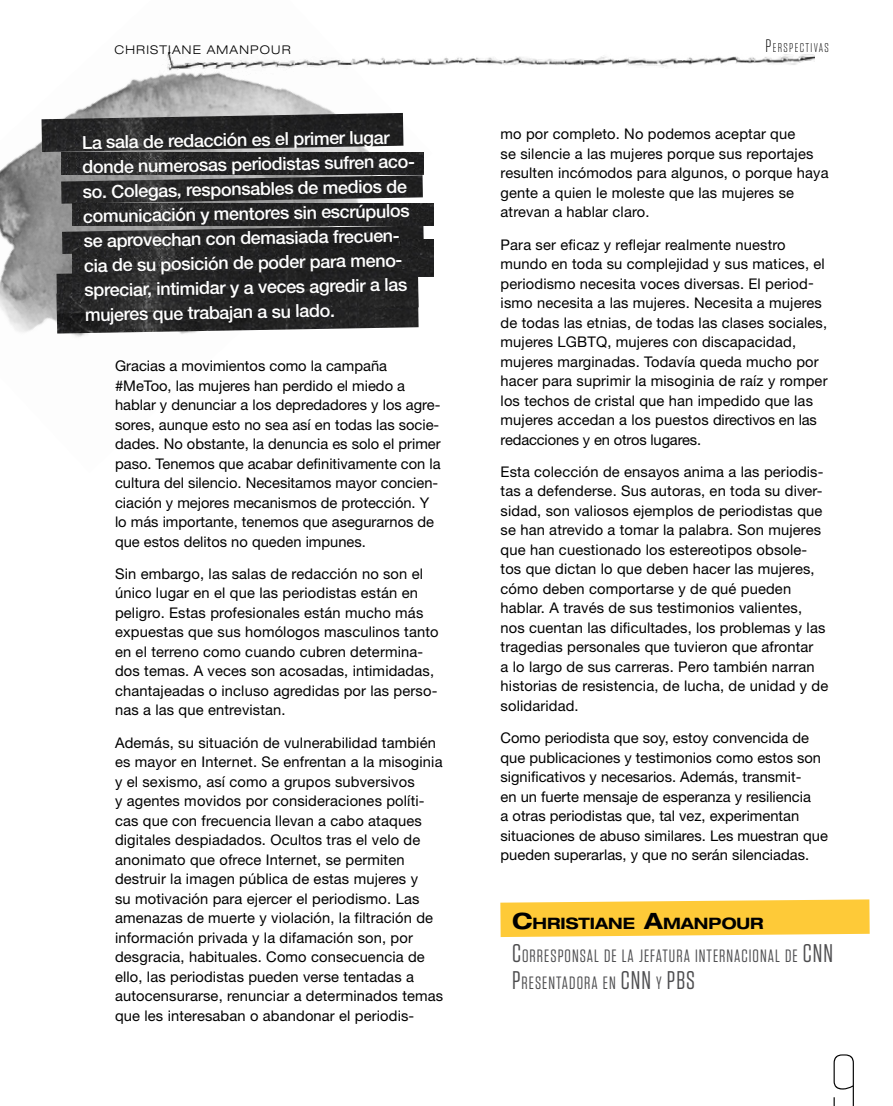
<style>
.page{position:relative;width:893px;height:1106px;background:#fff}
.page>*{position:absolute;margin:0;border:0;box-sizing:border-box;transform-origin:0 0}
.t1{font:100 84px "Tungsten";color:#000}
.t2{font:700 expanded 22.5px "Helvetica Neue LT Std";color:#000}
.t3{font:500 18px/24.6px "Helvetica Neue";color:#fff}
.t4{font:17.85px/27px "Tungsten";letter-spacing:.055em;color:#4d4d4f}
.t5{font:14.7px/19.5px "Helvetica Neue";letter-spacing:.01em;color:#000}
.t6{font:300 12.6px "Tungsten";letter-spacing:.105em;color:#000}
.t7{font:300 expanded 12px "Helvetica Neue";letter-spacing:.1em;color:#000}
.s1{font-size:18px}
.s2{font-size:25.5px}
</style>
<div class="page">
<img style="left:432px;top:54px;width:383px;height:14px">
<img style="left:0;top:52px;width:432px;height:285px">
<img style="left:42px;top:113px;width:361px;height:39px">
<img style="left:61px;top:152px;width:362px;height:52px">
<img style="left:72px;top:204px;width:362px;height:22px">
<img style="left:62px;top:225px;width:362px;height:29px">
<img style="left:72px;top:240px;width:362px;height:36px">
<img style="left:57px;top:267px;width:362px;height:47px">
<svg style="left:500px;top:899px;width:370px;height:38px;background:#fecf4b"></svg>
<p class="t7" style="left:115px;top:42px;width:178px">CHRISTIANE AMANPOUR</p>
<p class="t3" style="left:82px;top:130px;width:336px;rotate:-1deg">La sala de redacción es el primer lugar donde numerosas periodistas sufren aco&shy;so. Colegas, responsables de medios de comunicación y mentores sin escrúpulos se aprovechan con demasiada frecuen&shy;cia de su posición de poder para meno&shy;spreciar, intimidar y a veces agredir a las mujeres que trabajan a su lado.</p>
<p class="t5" style="left:115px;top:356px;width:327px">Gracias a movimientos como la campaña #MeToo, las mujeres han perdido el miedo a hablar y denunciar a los depredadores y los agre&shy;sores, aunque esto no sea así en todas las socie&shy;dades. No obstante, la denuncia es solo el primer paso. Tenemos que acabar definitivamente con la cultura del silencio. Necesitamos mayor concien&shy;ciación y mejores mecanismos de protección. Y lo más importante, tenemos que asegurarnos de que estos delitos no queden impunes.</p>
<p class="t5" style="left:115px;top:563px;width:325px">Sin embargo, las salas de redacción no son el único lugar en el que las periodistas están en peligro. Estas profesionales están mucho más expuestas que sus homólogos masculinos tanto en el terreno como cuando cubren determina&shy;dos temas. A veces son acosadas, intimidadas, chantajeadas o incluso agredidas por las perso&shy;nas a las que entrevistan.</p>
<p class="t5" style="left:115px;top:732px;width:330px">Además, su situación de vulnerabilidad también es mayor en Internet. Se enfrentan a la misoginia y el sexismo, así como a grupos subversivos<br>y agentes movidos por consideraciones políti&shy;cas que con frecuencia llevan a cabo ataques digitales despiadados. Ocultos tras el velo de anonimato que ofrece Internet, se permiten destruir la imagen pública de estas mujeres y<br>su motivación para ejercer el periodismo. Las amenazas de muerte y violación, la filtración de información privada y la difamación son, por desgracia, habituales. Como consecuencia de ello, las periodistas pueden verse tentadas a autocensurarse, renunciar a determinados temas que les interesaban o abandonar el periodis-</p>
<p class="t6" style="left:765px;top:42px;width:65px"><span class="s1">P</span>ERSPECTIVAS</p>
<p class="t5" style="left:501px;top:124px;width:329px">mo por completo. No podemos aceptar que<br>se silencie a las mujeres porque sus reportajes resulten incómodos para algunos, o porque haya gente a quien le moleste que las mujeres se atrevan a hablar claro.</p>
<p class="t5" style="left:501px;top:234px;width:328px">Para ser eficaz y reflejar realmente nuestro mundo en toda su complejidad y sus matices, el periodismo necesita voces diversas. El period&shy;ismo necesita a las mujeres. Necesita a mujeres de todas las etnias, de todas las clases sociales, mujeres LGBTQ, mujeres con discapacidad, mujeres marginadas. Todavía queda mucho por hacer para suprimir la misoginia de raíz y romper los techos de cristal que han impedido que las mujeres accedan a los puestos directivos en las redacciones y en otros lugares.</p>
<p class="t5" style="left:501px;top:461px;width:329px">Esta colección de ensayos anima a las periodis&shy;tas a defenderse. Sus autoras, en toda su diver&shy;sidad, son valiosos ejemplos de periodistas que se han atrevido a tomar la palabra. Son mujeres que han cuestionado los estereotipos obsole&shy;tos que dictan lo que deben hacer las mujeres, cómo deben comportarse y de qué pueden hablar. A través de sus testimonios valientes, nos cuentan las dificultades, los problemas y las tragedias personales que tuvieron que afrontar<br>a lo largo de sus carreras. Pero también narran historias de resistencia, de lucha, de unidad y de solidaridad.</p>
<p class="t5" style="left:501px;top:728px;width:329px">Como periodista que soy, estoy convencida de que publicaciones y testimonios como estos son significativos y necesarios. Además, transmit-<br>en un fuerte mensaje de esperanza y resiliencia<br>a otras periodistas que, tal vez, experimentan situaciones de abuso similares. Les muestran que pueden superarlas, y que no serán silenciadas.</p>
<h2 class="t2" style="left:512px;top:907px;width:8px">CBE</h2>
<p class="t4" style="left:512px;top:942px;width:301px"><span class="s2">C</span>ORRESPONSAL DE LA JEFATURA INTERNACIONAL DE <span class="s2">CNN<br>P</span>RESENTADORA EN <span class="s2">CNN</span> Y <span class="s2">PBS</span></p>
<h1 class="t1" style="left:829px;top:1042px;width:31px">9</h1>
</div>
